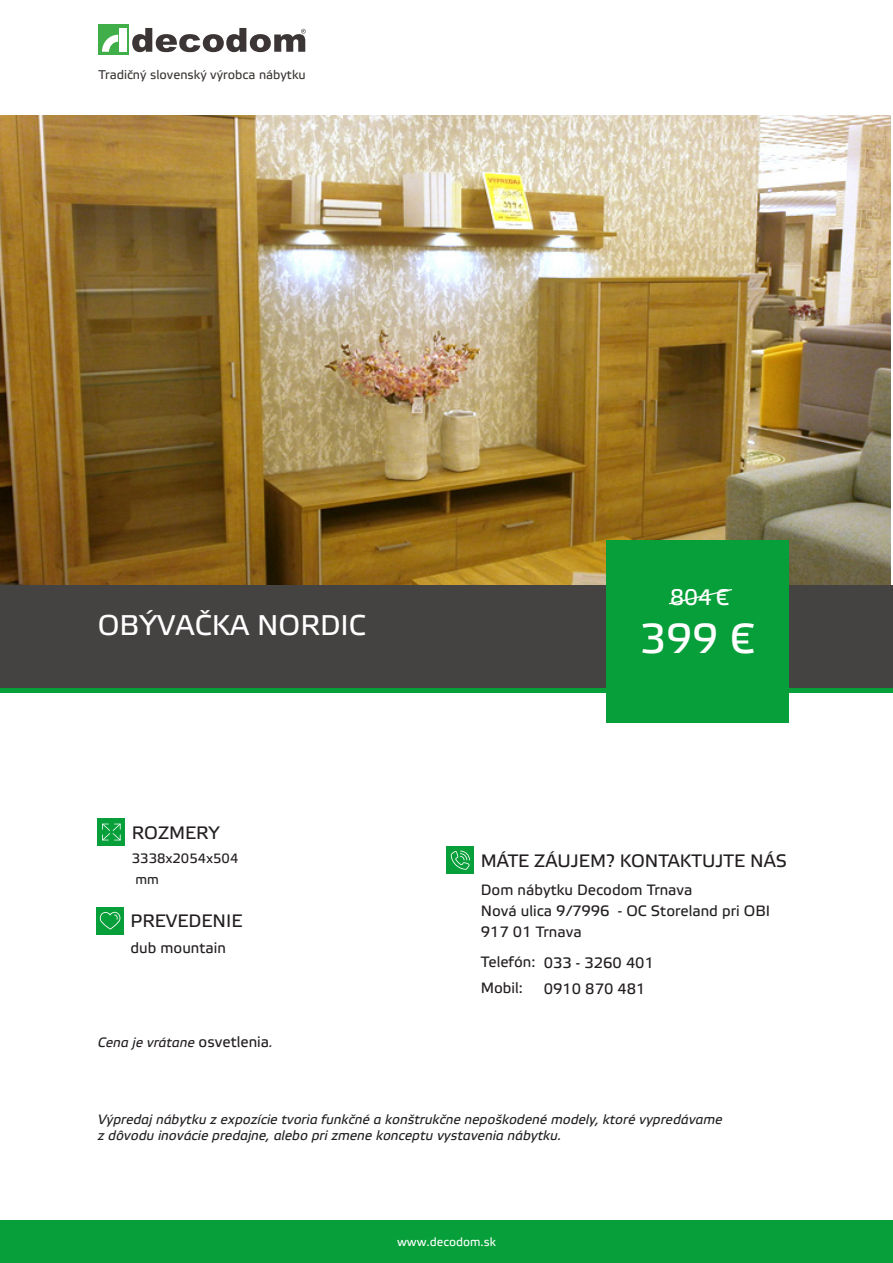
<style>
.page{position:relative;width:893px;height:1263px;background:#fff}
.page>*{position:absolute;margin:0;border:0;box-sizing:border-box;transform-origin:0 0}
.t1{font:41.7px "Etelka Text Pro";color:#fff}
.t2{font:28.5px "Etelka Text Pro";color:#fff}
.t3{font:22.5px "Etelka Text Pro";color:#fff}
.t4{font:18px "Etelka Text Pro";color:#231f20}
.t5{font:15px "Etelka Text Pro";color:#231f20}
.t6{font:italic 13.5px "Etelka Text Pro";color:#231f20}
.t7{font:13.5px "Etelka Text Pro";color:#231f20}
.t8{font:12.6px "Etelka Text Pro";color:#3b3635}
.t9{font:12px "Etelka Text Pro";color:#fff}
.s1{font-style:normal;font-size:15px}
</style>
<div class="page">
<img style="left:0;top:116px;width:890px;height:470px">
<div style="left:0;top:586px;width:893px;height:107px;background:#454242"></div>
<hr style="left:0;top:689px;width:893px;height:4px;background:#079f39">
<div style="left:606px;top:540px;width:183px;height:183px;background:#079f39"></div>
<svg style="left:669px;top:589px;width:63px;height:16px"></svg>
<div style="left:0;top:1220px;width:893px;height:43px;background:#079f39"></div>
<div style="left:99px;top:25px;width:30px;height:30px;background:#40ae49"></div>
<svg style="left:132px;top:28px;width:174px;height:24px"></svg>
<div style="left:119px;top:28px;width:7px;height:24px;background:#fff"></div>
<svg style="left:102px;top:35px;width:16px;height:17px"></svg>
<div style="left:98px;top:818px;width:27px;height:28px;background:#079f39"></div>
<svg style="left:102px;top:824px;width:19px;height:16px"></svg>
<div style="left:96px;top:907px;width:28px;height:27px;background:#079f39"></div>
<svg style="left:100px;top:912px;width:20px;height:17px"></svg>
<div style="left:447px;top:846px;width:27px;height:28px;background:#079f39"></div>
<svg style="left:451px;top:851px;width:19px;height:19px"></svg>
<p class="t8" style="left:99px;top:67px;width:209px">Tradičný slovenský výrobca nábytku</p>
<p class="t2" style="left:98px;top:609px;width:270px">OBÝVAČKA NORDIC</p>
<p class="t4" style="left:132px;top:823px;width:90px">ROZMERY</p>
<p class="t7" style="left:132px;top:851px;width:108px">3338x2054x504</p>
<p class="t7" style="left:136px;top:872px;width:25px">mm</p>
<p class="t4" style="left:131px;top:911px;width:113px">PREVEDENIE</p>
<p class="t5" style="left:131px;top:940px;width:97px">dub mountain</p>
<p class="t6" style="left:98px;top:1035px;width:176px">Cena je vrátane <span class="s1">osvetlenia</span>.</p>
<p class="t3" style="left:670px;top:585px;width:61px">804 €</p>
<p class="t1" style="left:640px;top:616px;width:116px">399 €</p>
<p class="t4" style="left:481px;top:851px;width:308px">MÁTE ZÁUJEM? KONTAKTUJTE NÁS</p>
<p class="t5" style="left:481px;top:881px;width:213px">Dom nábytku Decodom Trnava</p>
<p class="t5" style="left:481px;top:902px;width:291px">Nová ulica 9/7996 - OC Storeland pri OBI</p>
<p class="t5" style="left:481px;top:923px;width:102px">917 01 Trnava</p>
<p class="t5" style="left:481px;top:954px;width:56px">Telefón:</p>
<p class="t5" style="left:481px;top:980px;width:44px">Mobil:</p>
<p class="t5" style="left:544px;top:955px;width:112px">033 - 3260 401</p>
<p class="t5" style="left:544px;top:980px;width:103px">0910 870 481</p>
<p class="t6" style="left:98px;top:1112px;width:626px">Výpredaj nábytku z expozície tvoria funkčné a konštrukčne nepoškodené modely, ktoré vypredávame</p>
<p class="t6" style="left:98px;top:1128px;width:465px">z dôvodu inovácie predajne, alebo pri zmene konceptu vystavenia nábytku.</p>
<p class="t9" style="left:397px;top:1235px;width:100px">www.decodom.sk</p>
</div>
